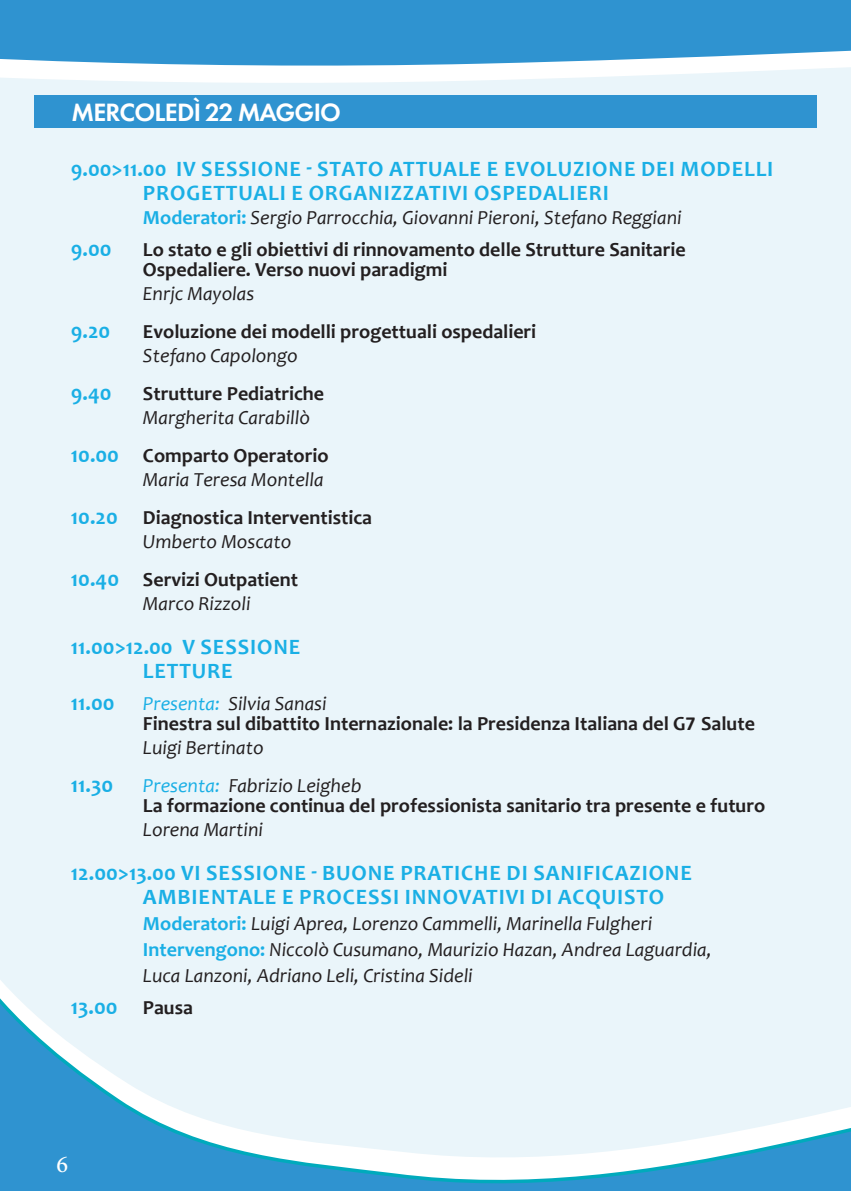
<style>
.page{position:relative;width:851px;height:1191px;background:#fff}
.page>*{position:absolute;margin:0;border:0;box-sizing:border-box;transform-origin:0 0}
.t1{font:600 26px "Futura PT";letter-spacing:-.03em;color:#fff}
.t2{font:500 24px "Minion Pro";color:#fff}
.t3{font:700 22px/24px "Candara";letter-spacing:.04em;color:#1aafe5}
.t4{font:700 20px/20px "Candara";color:#231f20}
.t5{font:italic 20px/26px "Candara";color:#231f20}
.s1{font-weight:700;font-style:normal;color:#1aafe5}
.s2{font-weight:700;font-style:normal;font-size:22px;color:#1aafe5}
.s3{font-weight:700;font-style:normal}
.s4{font-weight:400;font-style:italic}
.s5{font-size:22px;color:#1aafe5}
.s6{font-weight:400;font-style:italic;color:#1aafe5}
.s7{font-family:"Calibri"}
.s8{font-size:20px;color:#231f20}
</style>
<div class="page">
<div style="left:0;top:0;width:850px;height:1191px;background:#eaf5fa"></div>
<svg style="left:0;top:980px;width:850px;height:211px"></svg>
<div style="left:0;top:1135px;width:98px;height:56px;background:#2f93d0"></div>
<svg style="left:0;top:0;width:850px;height:128px;fill:#2f93d0"></svg>
<div style="left:34px;top:95px;width:782px;height:33px;background:#2f93d0"></div>
<h1 class="t1" style="left:71px;top:96px;width:271px">MERCOLEDÌ 22 MAGGIO</h1>
<p class="t3" style="left:143px;top:156px;width:631px;text-indent:-72px">9.00&gt;11.00 IV SESSIONE - STATO ATTUALE E EVOLUZIONE DEI MODELLI<br>PROGETTUALI E ORGANIZZATIVI OSPEDALIERI</p>
<p class="t5" style="left:143px;top:204px;width:540px"><span class="s1">Moderatori:</span> Sergio Parrocchia, Giovanni Pieroni, Stefano Reggiani</p>
<p class="t3" style="left:71px;top:236px;width:42px">9.00</p>
<p class="t4" style="left:143px;top:239px;width:544px">Lo stato e gli obiettivi di rinnovamento delle Strutture Sanitarie<br>Ospedaliere. Verso nuovi paradigmi</p>
<p class="t5" style="left:143px;top:280px;width:113px">Enrjc Mayolas</p>
<p class="t3" style="left:71px;top:318px;width:41px">9.20</p>
<p class="t4" style="left:143px;top:321px;width:395px">Evoluzione dei modelli progettuali ospedalieri</p>
<p class="t5" style="left:143px;top:342px;width:156px">Stefano Capolongo</p>
<p class="t3" style="left:71px;top:380px;width:42px">9.40</p>
<p class="t4" style="left:143px;top:383px;width:183px">Strutture Pediatriche</p>
<p class="t5" style="left:71px;top:398px;width:259px;line-height:38px;text-indent:72px">Margherita Carabillò<br><span class="s2">10.00</span> <span class="s3">Comparto Operatorio</span></p>
<p class="t4" style="left:71px;top:460px;width:302px;line-height:38px;text-indent:72px"><span class="s4">Maria Teresa Montella<br></span><span class="s5">10.20</span> Diagnostica Interventistica</p>
<p class="t4" style="left:71px;top:522px;width:228px;line-height:38px;text-indent:72px"><span class="s4">Umberto Moscato<br></span><span class="s5">10.40</span> Servizi Outpatient</p>
<p class="t5" style="left:143px;top:590px;width:109px">Marco Rizzoli</p>
<p class="t3" style="left:71px;top:634px;width:231px;text-align:center">11.00&gt;12.00 V SESSIONE<br>LETTURE</p>
<p class="t3" style="left:71px;top:690px;width:45px">11.00</p>
<p class="t4" style="left:143px;top:693px;width:613px"><span class="s6">Presenta:</span> <span class="s4">Silvia Sanasi<br></span>Finestra sul dibattito Internazionale: la Presidenza Italiana del G<span class="s7">7</span> Salute</p>
<p class="t5" style="left:143px;top:734px;width:122px">Luigi Bertinato</p>
<p class="t3" style="left:71px;top:772px;width:44px">11.30</p>
<p class="t4" style="left:143px;top:775px;width:623px"><span class="s6">Presenta:</span> <span class="s4">Fabrizio Leigheb<br></span>La formazione continua del professionista sanitario tra presente e futuro</p>
<p class="t5" style="left:143px;top:816px;width:122px">Lorena Martini</p>
<p class="t3" style="left:143px;top:860px;width:550px;text-indent:-72px">12.00&gt;13.00 VI SESSIONE - BUONE PRATICHE DI SANIFICAZIONE<br>AMBIENTALE E PROCESSI INNOVATIVI DI ACQUISTO</p>
<p class="t5" style="left:143px;top:910px;width:570px"><span class="s1">Moderatori:</span> Luigi Aprea, Lorenzo Cammelli, Marinella Fulgheri<br><span class="s1">Intervengono:</span> Niccolò Cusumano, Maurizio Hazan, Andrea Laguardia,<br>Luca Lanzoni, Adriano Leli, Cristina Sideli</p>
<p class="t3" style="left:71px;top:994px;width:123px">13.00 <span class="s8">Pausa</span></p>
<p class="t2" style="left:57px;top:1148px;width:13px">6</p>
</div>
